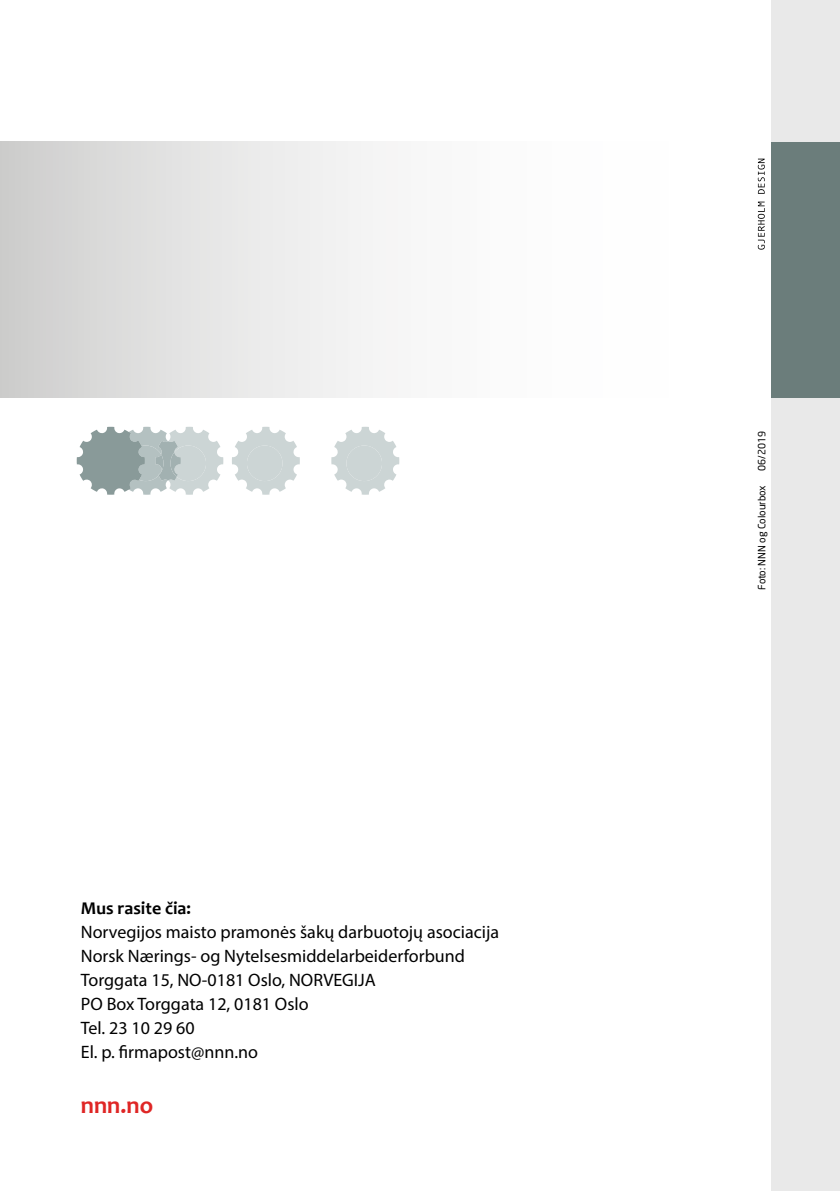
<style>
.page{position:relative;width:840px;height:1191px;background:#fff}
.page>*{position:absolute;margin:0;border:0;box-sizing:border-box;transform-origin:0 0}
.t1{font:700 24px "Candara";color:#df2625}
.t2{font:18px/24px "Myriad Pro";color:#000}
.t3{font:700 18px "Candara";color:#000}
.t4{font:10px "Neo Sans";color:#000}
</style>
<div class="page">
<div style="left:0;top:142px;width:771px;height:256px;background:linear-gradient(to right,#d7d7d6,#fff)"></div>
<svg style="left:757px;top:159px;width:7px;height:91px"></svg>
<div style="left:771px;top:0;width:68px;height:1191px;background:#e9e9e9"></div>
<div style="left:771px;top:142px;width:68px;height:256px;background:#6b7d7b"></div>
<svg style="left:77px;top:427px;width:146px;height:68px"></svg>
<svg style="left:232px;top:427px;width:68px;height:68px"></svg>
<div style="left:247px;top:445px;width:35px;height:36px;background:#ccd5d5;border-radius:50%"></div>
<svg style="left:331px;top:427px;width:68px;height:68px"></svg>
<div style="left:346px;top:445px;width:36px;height:36px;background:#ccd5d5;border-radius:50%"></div>
<p class="t3" style="left:81px;top:897px;width:112px">Mus rasite čia:</p>
<p class="t2" style="left:81px;top:920px;width:419px">Norvegijos maisto pramonės šakų darbuotojų asociacija Norsk Nærings- og Nytelsesmiddelarbeiderforbund Torggata 15, NO-0181 Oslo, NORVEGIJA<br>PO Box Torggata 12, 0181 Oslo<br>Tel. 23 10 29 60<br>El. p. firmapost@nnn.no</p>
<h1 class="t1" style="left:81px;top:1090px;width:74px">nnn.no</h1>
<p class="t4" style="left:755px;top:470px;width:41px;rotate:-90deg">06/2019</p>
<p class="t4" style="left:755px;top:589px;width:106px;rotate:-90deg">Foto: NNN og Colourbox</p>
</div>
